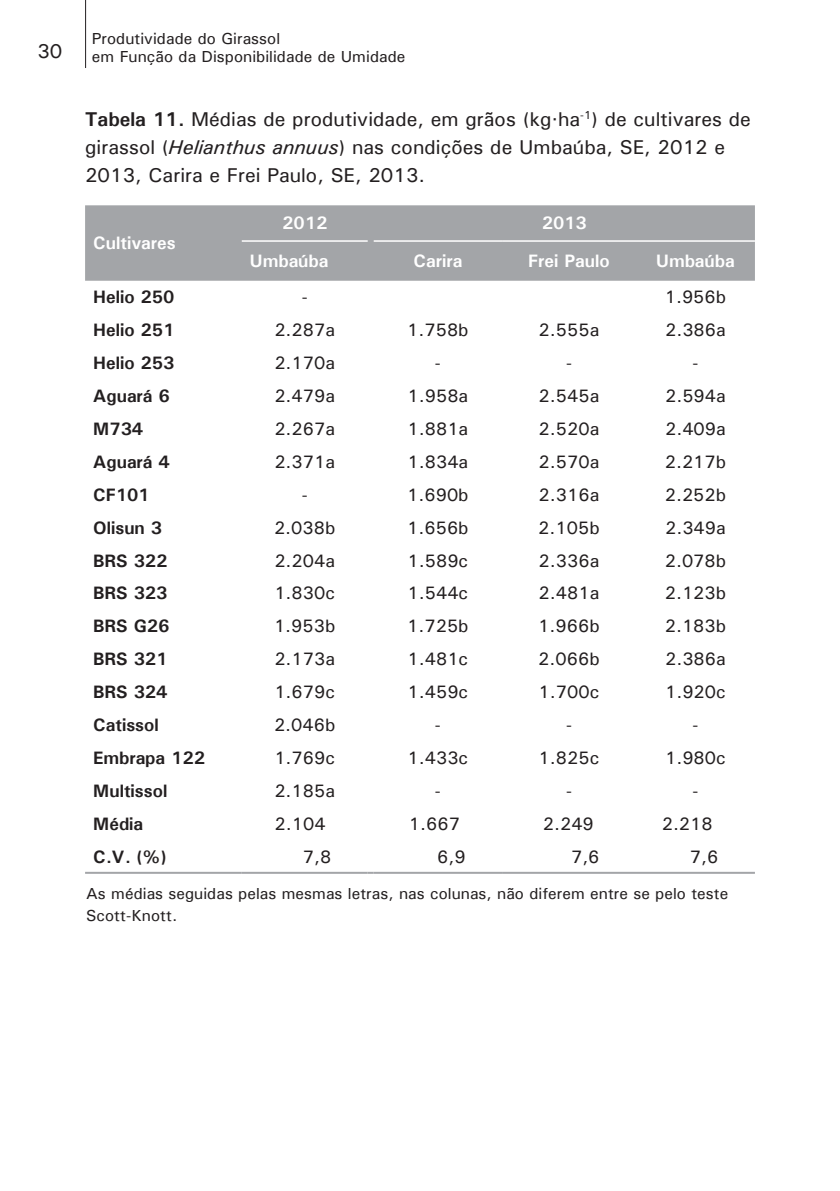
<style>
.page{position:relative;width:840px;height:1191px;background:#fff}
.page>*{position:absolute;margin:0;border:0;box-sizing:border-box;transform-origin:0 0}
.t1{font:500 20px/28px "Univers";color:#231f20}
.t2{font:500 18px "Univers";color:#231f20}
.t3{font:700 18px "Univers";color:#231f20}
.t4{font:700 18px "Univers";color:#fff}
.t5{font:500 16px/18px "Univers";color:#231f20}
.s1{font-weight:700}
.s2{font-style:italic}
</style>
<div class="page">
<hr style="left:85px;top:0;width:1px;height:68px;background:#231f20">
<div style="left:85px;top:205px;width:669px;height:76px;background:#a3a5a8"></div>
<hr style="left:242px;top:240px;width:125px;height:2px;background:#fff">
<hr style="left:373px;top:240px;width:128px;height:2px;background:#fff">
<hr style="left:501px;top:240px;width:134px;height:2px;background:#fff">
<hr style="left:635px;top:240px;width:119px;height:2px;background:#fff">
<hr style="left:85px;top:872px;width:157px;height:2px;background:#a3a5a8">
<hr style="left:242px;top:872px;width:125px;height:2px;background:#a3a5a8">
<svg style="left:367px;top:872px;width:6px;height:2px"></svg>
<hr style="left:373px;top:872px;width:128px;height:2px;background:#a3a5a8">
<hr style="left:501px;top:872px;width:134px;height:2px;background:#a3a5a8">
<hr style="left:635px;top:872px;width:119px;height:2px;background:#a3a5a8">
<p class="t1" style="left:37px;top:37px;width:27px">30</p>
<p class="t5" style="left:92px;top:29px;width:315px">Produtividade do Girassol<br>em Função da Disponibilidade de Umidade</p>
<p class="t1" style="left:85px;top:104px;width:667px"><span class="s1">Tabela 11.</span> Médias de produtividade, em grãos (kg·ha<sup>-1</sup>) de cultivares de girassol (<span class="s2">Helianthus annuus</span>) nas condições de Umbaúba, SE, 2012 e<br>2013, Carira e Frei Paulo, SE, 2013.</p>
<p class="t4" style="left:93px;top:232px;width:84px">Cultivares</p>
<p class="t4" style="left:282px;top:212px;width:47px">2012</p>
<p class="t4" style="left:541px;top:212px;width:47px">2013</p>
<p class="t4" style="left:250px;top:250px;width:80px">Umbaúba</p>
<p class="t4" style="left:413px;top:250px;width:50px">Carira</p>
<p class="t4" style="left:528px;top:250px;width:83px">Frei Paulo</p>
<p class="t4" style="left:655px;top:250px;width:80px">Umbaúba</p>
<p class="t3" style="left:93px;top:286px;width:83px">Helio 250</p>
<p class="t2" style="left:301px;top:286px;width:7px">-</p>
<p class="t2" style="left:664px;top:286px;width:63px">1.956b</p>
<p class="t3" style="left:93px;top:319px;width:83px">Helio 251</p>
<p class="t2" style="left:274px;top:319px;width:62px">2.287a</p>
<p class="t2" style="left:407px;top:319px;width:63px">1.758b</p>
<p class="t2" style="left:538px;top:319px;width:62px">2.555a</p>
<p class="t2" style="left:664px;top:319px;width:62px">2.386a</p>
<p class="t3" style="left:93px;top:352px;width:83px">Helio 253</p>
<p class="t2" style="left:274px;top:352px;width:62px">2.170a</p>
<p class="t2" style="left:434px;top:352px;width:7px">-</p>
<p class="t2" style="left:565px;top:352px;width:7px">-</p>
<p class="t2" style="left:692px;top:352px;width:7px">-</p>
<p class="t3" style="left:93px;top:384px;width:78px">Aguará 6</p>
<p class="t2" style="left:274px;top:384px;width:62px">2.479a</p>
<p class="t2" style="left:407px;top:384px;width:62px">1.958a</p>
<p class="t2" style="left:538px;top:384px;width:62px">2.545a</p>
<p class="t2" style="left:664px;top:384px;width:62px">2.594a</p>
<p class="t3" style="left:93px;top:417px;width:52px">M734</p>
<p class="t2" style="left:274px;top:417px;width:62px">2.267a</p>
<p class="t2" style="left:407px;top:417px;width:62px">1.881a</p>
<p class="t2" style="left:538px;top:417px;width:62px">2.520a</p>
<p class="t2" style="left:664px;top:417px;width:62px">2.409a</p>
<p class="t3" style="left:93px;top:450px;width:78px">Aguará 4</p>
<p class="t2" style="left:274px;top:450px;width:62px">2.371a</p>
<p class="t2" style="left:407px;top:450px;width:62px">1.834a</p>
<p class="t2" style="left:538px;top:450px;width:62px">2.570a</p>
<p class="t2" style="left:664px;top:450px;width:63px">2.217b</p>
<p class="t3" style="left:93px;top:483px;width:58px">CF101</p>
<p class="t2" style="left:301px;top:483px;width:7px">-</p>
<p class="t2" style="left:407px;top:483px;width:63px">1.690b</p>
<p class="t2" style="left:538px;top:483px;width:62px">2.316a</p>
<p class="t2" style="left:664px;top:483px;width:63px">2.252b</p>
<p class="t3" style="left:93px;top:516px;width:71px">Olisun 3</p>
<p class="t2" style="left:274px;top:516px;width:63px">2.038b</p>
<p class="t2" style="left:407px;top:516px;width:63px">1.656b</p>
<p class="t2" style="left:538px;top:516px;width:63px">2.105b</p>
<p class="t2" style="left:664px;top:516px;width:62px">2.349a</p>
<p class="t3" style="left:93px;top:549px;width:76px">BRS 322</p>
<p class="t2" style="left:274px;top:549px;width:62px">2.204a</p>
<p class="t2" style="left:407px;top:549px;width:62px">1.589c</p>
<p class="t2" style="left:538px;top:549px;width:62px">2.336a</p>
<p class="t2" style="left:664px;top:549px;width:63px">2.078b</p>
<p class="t3" style="left:93px;top:582px;width:76px">BRS 323</p>
<p class="t2" style="left:274px;top:582px;width:62px">1.830c</p>
<p class="t2" style="left:407px;top:582px;width:62px">1.544c</p>
<p class="t2" style="left:538px;top:582px;width:62px">2.481a</p>
<p class="t2" style="left:664px;top:582px;width:63px">2.123b</p>
<p class="t3" style="left:93px;top:615px;width:78px">BRS G26</p>
<p class="t2" style="left:274px;top:615px;width:63px">1.953b</p>
<p class="t2" style="left:407px;top:615px;width:63px">1.725b</p>
<p class="t2" style="left:538px;top:615px;width:63px">1.966b</p>
<p class="t2" style="left:664px;top:615px;width:63px">2.183b</p>
<p class="t3" style="left:93px;top:648px;width:76px">BRS 321</p>
<p class="t2" style="left:274px;top:648px;width:62px">2.173a</p>
<p class="t2" style="left:407px;top:648px;width:62px">1.481c</p>
<p class="t2" style="left:538px;top:648px;width:63px">2.066b</p>
<p class="t2" style="left:664px;top:648px;width:62px">2.386a</p>
<p class="t3" style="left:93px;top:680px;width:76px">BRS 324</p>
<p class="t2" style="left:274px;top:680px;width:62px">1.679c</p>
<p class="t2" style="left:407px;top:680px;width:62px">1.459c</p>
<p class="t2" style="left:538px;top:680px;width:62px">1.700c</p>
<p class="t2" style="left:664px;top:680px;width:62px">1.920c</p>
<p class="t3" style="left:93px;top:713px;width:67px">Catissol</p>
<p class="t2" style="left:274px;top:713px;width:63px">2.046b</p>
<p class="t2" style="left:434px;top:713px;width:7px">-</p>
<p class="t2" style="left:565px;top:713px;width:7px">-</p>
<p class="t2" style="left:692px;top:713px;width:7px">-</p>
<p class="t3" style="left:93px;top:746px;width:113px">Embrapa 122</p>
<p class="t2" style="left:274px;top:746px;width:62px">1.769c</p>
<p class="t2" style="left:407px;top:746px;width:62px">1.433c</p>
<p class="t2" style="left:538px;top:746px;width:62px">1.825c</p>
<p class="t2" style="left:664px;top:746px;width:62px">1.980c</p>
<p class="t3" style="left:93px;top:779px;width:76px">Multissol</p>
<p class="t2" style="left:274px;top:779px;width:62px">2.185a</p>
<p class="t2" style="left:434px;top:779px;width:7px">-</p>
<p class="t2" style="left:565px;top:779px;width:7px">-</p>
<p class="t2" style="left:692px;top:779px;width:7px">-</p>
<p class="t3" style="left:93px;top:812px;width:52px">Média</p>
<p class="t2" style="left:274px;top:812px;width:53px">2.104</p>
<p class="t2" style="left:408px;top:812px;width:53px">1.667</p>
<p class="t2" style="left:542px;top:812px;width:53px">2.249</p>
<p class="t2" style="left:661px;top:812px;width:53px">2.218</p>
<p class="t3" style="left:93px;top:845px;width:75px">C.V. (%)</p>
<p class="t2" style="left:302px;top:845px;width:30px">7,8</p>
<p class="t2" style="left:437px;top:845px;width:30px">6,9</p>
<p class="t2" style="left:570px;top:845px;width:30px">7,6</p>
<p class="t2" style="left:689px;top:845px;width:30px">7,6</p>
<p class="t5" style="left:86px;top:882px;width:643px;line-height:22px">As médias seguidas pelas mesmas letras, nas colunas, não diferem entre se pelo teste<br>Scott-Knott.</p>
</div>
